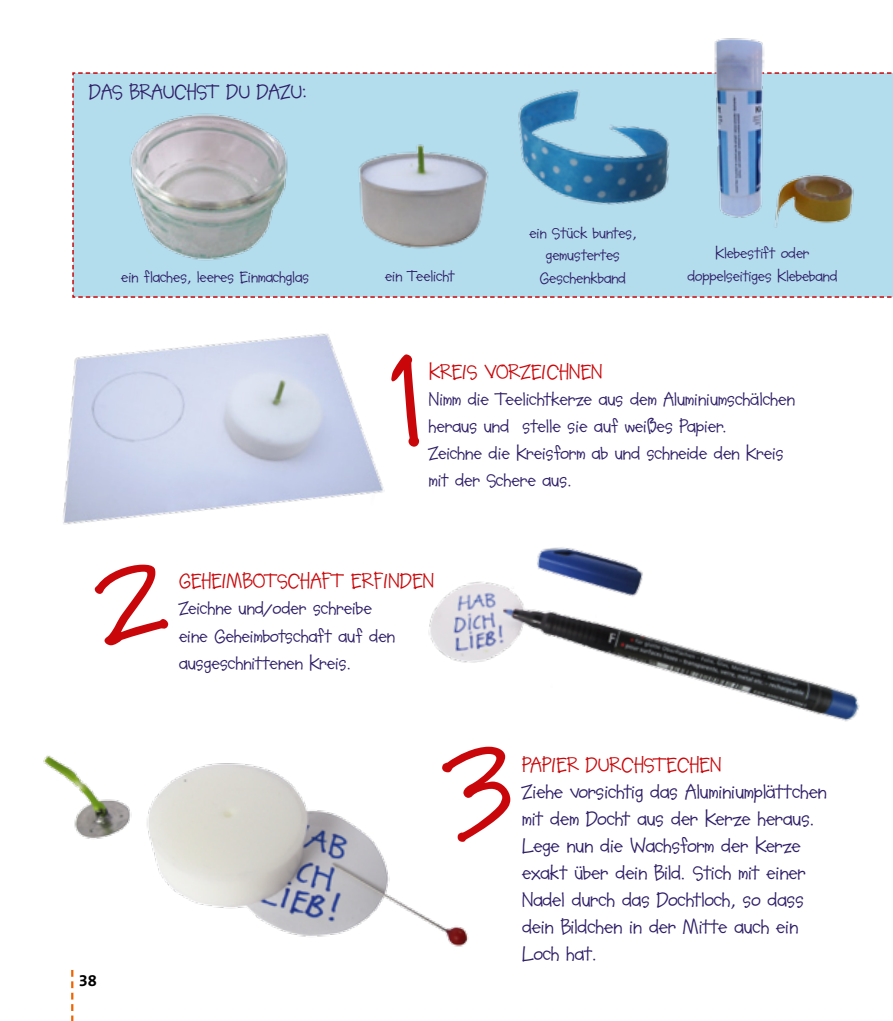
<style>
.page{position:relative;width:893px;height:1021px;background:#fff}
.page>*{position:absolute;margin:0;border:0;box-sizing:border-box;transform-origin:0 0}
.t1{font:139.5px "Soupbone OT";color:#c9070a}
.t2{font:128.1px "Soupbone OT";color:#c9070a}
.t3{font:21px/27px "Soupbone OT";color:#2e1e67}
.t4{font:21px "Soupbone OT";letter-spacing:.01em;color:#c9070a}
.t5{font:19.5px/27px "Soupbone OT";color:#2e1e67}
.t6{font:16.5px/22.5px "Soupbone OT";color:#2e1e67;text-align:center}
.t7{font:700 16.5px "The Sans B W7";color:#000}
</style>
<div class="page">
<div style="left:72px;top:72px;width:821px;height:226px;background:#b3dced"></div>
<img style="left:72px;top:91px;width:236px;height:176px">
<img style="left:337px;top:130px;width:169px;height:139px">
<img style="left:500px;top:73px;width:143px;height:153px">
<img style="left:643px;top:38px;width:250px;height:195px">
<img style="left:63px;top:287px;width:363px;height:238px">
<img style="left:268px;top:472px;width:592px;height:250px">
<img style="left:43px;top:652px;width:463px;height:368px">
<p class="t3" style="left:89px;top:78px;width:219px">DAS BRAUCHST DU DAZU:</p>
<p class="t6" style="left:121px;top:266px;width:189px">ein flaches, leeres Einmachglas</p>
<p class="t6" style="left:385px;top:265px;width:71px">ein Teelicht</p>
<p class="t6" style="left:529px;top:222px;width:108px">ein Stück buntes, gemustertes<br>Geschenkband</p>
<p class="t6" style="left:687px;top:242px;width:151px">Klebestift oder doppelseitiges Klebeband</p>
<h1 class="t1" style="left:385px;top:322px;width:41px">1</h1>
<p class="t4" style="left:429px;top:361px;width:175px">KREIS VORZEICHNEN</p>
<p class="t5" style="left:429px;top:386px;width:367px">Nimm die Teelichtkerze aus dem Aluminiumschälchen heraus und stelle sie auf weißes Papier.<br>Zeichne die Kreisform ab und schneide den Kreis mit der Schere aus.</p>
<h2 class="t2" style="left:92px;top:532px;width:79px">2</h2>
<p class="t4" style="left:179px;top:570px;width:257px">GEHEIMBOTSCHAFT ERFINDEN</p>
<p class="t5" style="left:179px;top:595px;width:218px">Zeichne und/oder schreibe eine Geheimbotschaft auf den ausgeschnittenen Kreis.</p>
<p class="t7" style="left:79px;top:969px;width:20px">38</p>
<h2 class="t2" style="left:441px;top:720px;width:73px">3</h2>
<p class="t4" style="left:522px;top:753px;width:201px">PAPIER DURCHSTECHEN</p>
<p class="t3" style="left:522px;top:778px;width:306px">Ziehe vorsichtig das Aluminiumplättchen mit dem Docht aus der Kerze heraus.<br>Lege nun die Wachsform der Kerze exakt über dein Bild. Stich mit einer<br>Nadel durch das Dochtloch, so dass dein Bildchen in der Mitte auch ein<br>Loch hat.</p>
</div>
